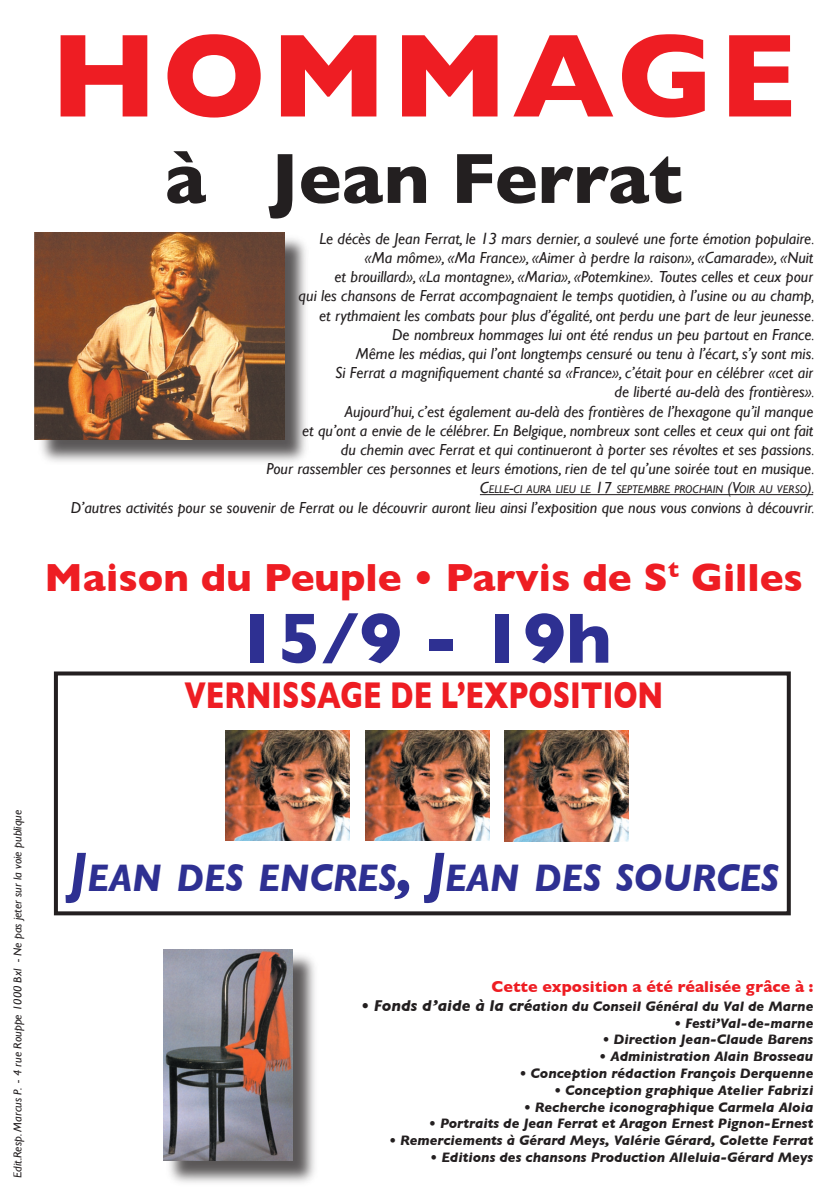
<style>
.page{position:relative;width:840px;height:1191px;background:#fff}
.page>*{position:absolute;margin:0;border:0;box-sizing:border-box;transform-origin:0 0}
.t1{font:700 120px "Gill Sans";letter-spacing:.04em;color:#ee1d23}
.t2{font:700 72px "Gill Sans";color:#231f20}
.t3{font:700 72px "Gill Sans";color:#2e3092}
.t4{font:700 40px "Gill Sans";color:#ee1d23}
.t5{font:italic 700 39.2px "Gill Sans";color:#2e3092;scale:.9 1}
.t6{font:700 38px "Gill Sans";color:#ee1d23;scale:.75 1}
.t7{font:italic 16px/19.2px "Gill Sans";color:#231f20;text-align:right}
.t8{font:700 16px "Gill Sans";color:#ee1d23}
.t9{font:italic 700 14px "Gill Sans";color:#231f20}
.t10{font:italic 12px "Gill Sans";color:#231f20}
.t11{font:italic 11.2px "Gill Sans";color:#231f20}
.s1{font-size:16px}
.s2{font-size:56px}
</style>
<div class="page">
<div style="left:36px;top:234px;width:275px;height:231px;background:#231f20;opacity:.75"></div>
<img style="left:35px;top:232px;width:249px;height:207px">
<hr style="left:479px;top:494px;width:333px;height:1px;background:#231f20">
<img style="left:225px;top:730px;width:124px;height:110px">
<img style="left:365px;top:730px;width:124px;height:110px">
<img style="left:504px;top:730px;width:123px;height:111px">
<div style="left:165px;top:952px;width:154px;height:234px;background:#231f20;opacity:.75"></div>
<img style="left:163px;top:950px;width:129px;height:210px">
<div style="left:54px;top:671px;width:736px;height:244px;border:4px solid #231f20"></div>
<svg style="left:53px;top:805px;width:33px;height:111px"></svg>
<h1 class="t1" style="left:50px;top:6px;width:748px">HOMMAGE</h1>
<h2 class="t2" style="left:165px;top:136px;width:519px">à Jean Ferrat</h2>
<p class="t7" style="left:266px;top:229px;width:549px">Le décès de Jean Ferrat, le 13 mars dernier, a soulevé une forte émotion populaire.<br>«Ma môme», «Ma France», «Aimer à perdre la raison», «Camarade», «Nuit<br>et brouillard», «La montagne», «Maria», «Potemkine». Toutes celles et ceux pour<br>qui les chansons de Ferrat accompagnaient le temps quotidien, à l’usine ou au champ,<br>et rythmaient les combats pour plus d’égalité, ont perdu une part de leur jeunesse.<br>De nombreux hommages lui ont été rendus un peu partout en France.<br>Même les médias, qui l’ont longtemps censuré ou tenu à l’écart, s’y sont mis.<br>Si Ferrat a magnifiquement chanté sa «France», c’était pour en célébrer «cet air<br>de liberté au-delà des frontières».<br>Aujourd’hui, c’est également au-delà des frontières de l’hexagone qu’il manque<br>et qu’ont a envie de le célébrer. En Belgique, nombreux sont celles et ceux qui ont fait<br>du chemin avec Ferrat et qui continueront à porter ses révoltes et ses passions.<br>Pour rassembler ces personnes et leurs émotions, rien de tel qu’une soirée tout en musique.</p>
<p class="t11" style="left:479px;top:483px;width:336px"><span class="s1">C</span>ELLE<span class="s1">-</span>CI AURA LIEU LE <span class="s1">17</span> SEPTEMBRE PROCHAIN <span class="s1">(V</span>OIR AU VERSO<span class="s1">).</span></p>
<p class="t7" style="left:71px;top:497px;width:745px">D’autres activités pour se souvenir de Ferrat ou le découvrir auront lieu ainsi l’exposition que nous vous convions à découvrir.</p>
<h3 class="t4" style="left:44px;top:554px;width:759px">Maison du Peuple • Parvis de S<sup>t</sup> Gilles</h3>
<h2 class="t3" style="left:235px;top:596px;width:377px">15/9 - 19h</h2>
<h3 class="t6" style="left:184px;top:673px;width:639px">VERNISSAGE DE L’EXPOSITION</h3>
<p class="t10" style="left:11px;top:1177px;width:369px;rotate:-90deg">Edit.Resp. Marcus P. - 4 rue Rouppe 1000 Bxl - Ne pas jeter sur la voie publique</p>
<h3 class="t5" style="left:69px;top:854px;width:790px"><span class="s2">J</span>EAN DES ENCRES<span class="s2">, J</span>EAN DES SOURCES</h3>
<p class="t8" style="left:491px;top:976px;width:323px">Cette exposition a été réalisée grâce à :</p>
<p class="t9" style="left:361px;top:998px;width:453px"><span class="s1">• Fonds d’aide à la cré</span>ation du Conseil Général du Val de Marne</p>
<p class="t9" style="left:673px;top:1014px;width:141px">• Festi’Val-de-marne</p>
<p class="t9" style="left:602px;top:1031px;width:212px">• Direction Jean-Claude Barens</p>
<p class="t9" style="left:599px;top:1048px;width:215px">• Administration Alain Brosseau</p>
<p class="t9" style="left:519px;top:1065px;width:295px">• Conception rédaction François Derquenne</p>
<p class="t9" style="left:553px;top:1082px;width:261px">• Conception graphique Atelier Fabrizi</p>
<p class="t9" style="left:523px;top:1098px;width:291px">• Recherche iconographique Carmela Aloia</p>
<p class="t9" style="left:428px;top:1115px;width:386px">• Portraits de Jean Ferrat et Aragon Ernest Pignon-Ernest</p>
<p class="t9" style="left:389px;top:1132px;width:425px">• Remerciements à Gérard Meys, Valérie Gérard, Colette Ferrat</p>
<p class="t9" style="left:430px;top:1149px;width:384px">• Editions des chansons Production Alleluia-Gérard Meys</p>
</div>
